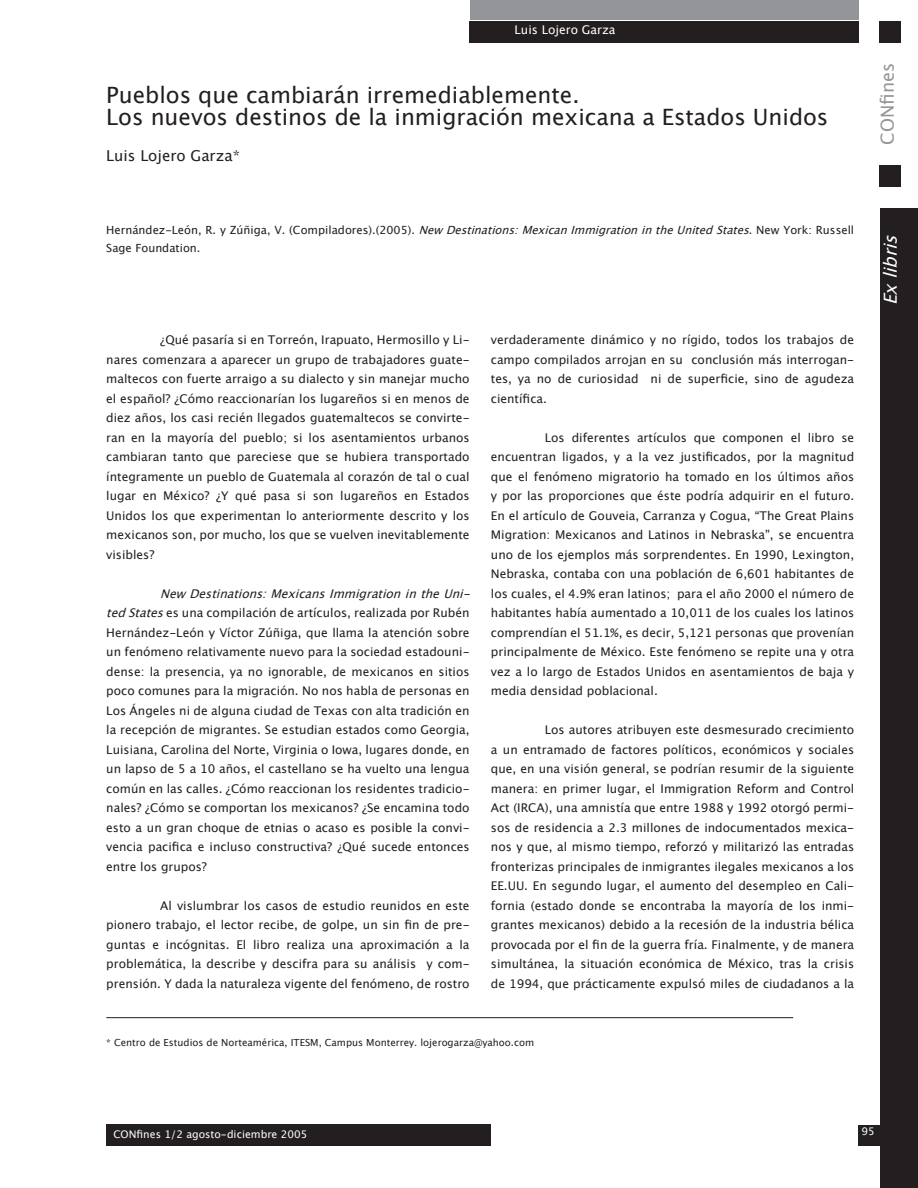
<style>
.page{position:relative;width:918px;height:1188px;background:#fff}
.page>*{position:absolute;margin:0;border:0;box-sizing:border-box;transform-origin:0 0}
.t1{font:22.5px "Lucida Grande";color:#231f20}
.t2{font:18px "Lucida Grande";color:#939598}
.t3{font:italic 18px "Lucida Grande";color:#fff}
.t4{font:15px "Lucida Grande";color:#231f20}
.t5{font:12px/19.5px "Lucida Grande";color:#231f20;text-align:justify}
.t6{font:12px "Lucida Grande";color:#fff}
.t7{font:11.25px/18px "Lucida Grande";color:#231f20}
.t8{font:10.5px "Lucida Grande";color:#fdfdfd}
.t9{font:9.75px "Lucida Grande";color:#231f20}
.s1{font-style:italic}
</style>
<div class="page">
<div style="left:880px;top:208px;width:38px;height:980px;background:#231f20"></div>
<div style="left:469px;top:21px;width:389px;height:21px;background:#231f20"></div>
<div style="left:470px;top:0;width:388px;height:19px;background:#939598"></div>
<div style="left:879px;top:21px;width:22px;height:21px;background:#231f20"></div>
<div style="left:879px;top:166px;width:22px;height:21px;background:#231f20"></div>
<div style="left:106px;top:1124px;width:385px;height:21px;background:#231f20"></div>
<div style="left:858px;top:1125px;width:42px;height:20px;background:#231f20"></div>
<hr style="left:106px;top:1017px;width:687px;height:1px;background:#231f20">
<p class="t6" style="left:515px;top:22px;width:103px">Luis Lojero Garza</p>
<p class="t1" style="left:106px;top:82px;width:475px">Pueblos que cambiarán irremediablemente.</p>
<p class="t1" style="left:106px;top:104px;width:724px">Los nuevos destinos de la inmigración mexicana a Estados Unidos</p>
<p class="t4" style="left:106px;top:147px;width:135px">Luis Lojero Garza*</p>
<p class="t7" style="left:106px;top:221px;width:749px">Hernández-León, R. y Zúñiga, V. (Compiladores).(2005). <span class="s1">NewDestinations:MexicanImmigrationintheUnitedStates</span>. New York: Russell<br>Sage Foundation.</p>
<p class="t5" style="left:106px;top:330px;width:365px;text-indent:54px">¿Qué pasaría si en Torreón, Irapuato, Hermosillo y Li&shy;nares comenzara a aparecer un grupo de trabajadores guate&shy;maltecos con fuerte arraigo a su dialecto y sin manejar mucho el español? ¿Cómo reaccionarían los lugareños si en menos de diez años, los casi recién llegados guatemaltecos se convirte&shy;ran en la mayoría del pueblo; si los asentamientos urbanos cambiaran tanto que pareciese que se hubiera transportado íntegramente un pueblo de Guatemala al corazón de tal o cual lugar en México? ¿Y qué pasa si son lugareños en Estados Unidos los que experimentan lo anteriormente descrito y los mexicanos son, por mucho, los que se vuelven inevitablemente visibles?</p>
<p class="t5" style="left:106px;top:584px;width:371px;text-align:left;text-indent:54px"><span class="s1">NewDestinations:MexicansImmigrationintheUni&shy;tedStates</span>es una compilación de artículos, realizada por Rubén Hernández-León y Víctor Zúñiga, que llama la atención sobre un fenómeno relativamente nuevo para la sociedad estadouni&shy;dense: la presencia, ya no ignorable, de mexicanos en sitios poco comunes para la migración. No nos habla de personas en Los Ángeles ni de alguna ciudad de Texas con alta tradición en la recepción de migrantes. Se estudian estados como Georgia, Luisiana, Carolina del Norte, Virginia o Iowa, lugares donde, en un lapso de 5 a 10 años, el castellano se ha vuelto una lengua común en las calles. ¿Cómo reaccionan los residentes tradicio&shy;nales? ¿Cómo se comportan los mexicanos? ¿Se encamina todo esto a un gran choque de etnias o acaso es posible la convi&shy;vencia pacifica e incluso constructiva? ¿Qué sucede entonces entre los grupos?</p>
<p class="t5" style="left:106px;top:896px;width:365px;text-indent:54px">Al vislumbrar los casos de estudio reunidos en este pionero trabajo, el lector recibe, de golpe, un sin fin de pre&shy;guntas e incógnitas. El libro realiza una aproximación a la problemática, la describe y descifra para su análisis y com&shy;prensión. Y dada la naturaleza vigente del fenómeno, de rostro</p>
<p class="t5" style="left:491px;top:330px;width:365px">verdaderamente dinámico y no rígido, todos los trabajos de campo compilados arrojan en su conclusión más interrogan&shy;tes, ya no de curiosidad ni de superficie, sino de agudeza científica.</p>
<p class="t5" style="left:491px;top:428px;width:365px;text-indent:54px">Los diferentes artículos que componen el libro se encuentran ligados, y a la vez justificados, por la magnitud que el fenómeno migratorio ha tomado en los últimos años y por las proporciones que éste podría adquirir en el futuro.<br>En el artículo de Gouveia, Carranza y Cogua, “The Great Plains Migration: Mexicanos and Latinos in Nebraska”, se encuentra uno de los ejemplos más sorprendentes. En 1990, Lexington, Nebraska, contaba con una población de 6,601 habitantes de los cuales, el 4.9% eran latinos; para el año 2000 el número de habitantes había aumentado a 10,011 de los cuales los latinos comprendían el 51.1%, es decir, 5,121 personas que provenían principalmente de México. Este fenómeno se repite una y otra vez a lo largo de Estados Unidos en asentamientos de baja y media densidad poblacional.</p>
<p class="t5" style="left:491px;top:720px;width:365px;text-indent:54px">Los autores atribuyen este desmesurado crecimiento a un entramado de factores políticos, económicos y sociales que, en una visión general, se podrían resumir de la siguiente manera: en primer lugar, el Immigration Reform and Control Act (IRCA), una amnistía que entre 1988 y 1992 otorgó permi&shy;sos de residencia a 2.3 millones de indocumentados mexica&shy;nos y que, al mismo tiempo, reforzó y militarizó las entradas fronterizas principales de inmigrantes ilegales mexicanos a los EE.UU. En segundo lugar, el aumento del desempleo en Cali&shy;fornia (estado donde se encontraba la mayoría de los inmi&shy;grantes mexicanos) debido a la recesión de la industria bélica provocada por el fin de la guerra fría. Finalmente, y de manera simultánea, la situación económica de México, tras la crisis de 1994, que prácticamente expulsó miles de ciudadanos a la</p>
<p class="t9" style="left:106px;top:1037px;width:429px">* Centro de Estudios de Norteamérica, ITESM, Campus Monterrey. lojerogarza@yahoo.com</p>
<p class="t2" style="left:877px;top:145px;width:83px;rotate:-90deg">CONfines</p>
<p class="t3" style="left:880px;top:305px;width:81px;rotate:-90deg">Exlibris</p>
<p class="t8" style="left:113px;top:1129px;width:196px">CONfines 1/2 agosto-diciembre 2005</p>
<p class="t8" style="left:862px;top:1126px;width:15px">95</p>
</div>
